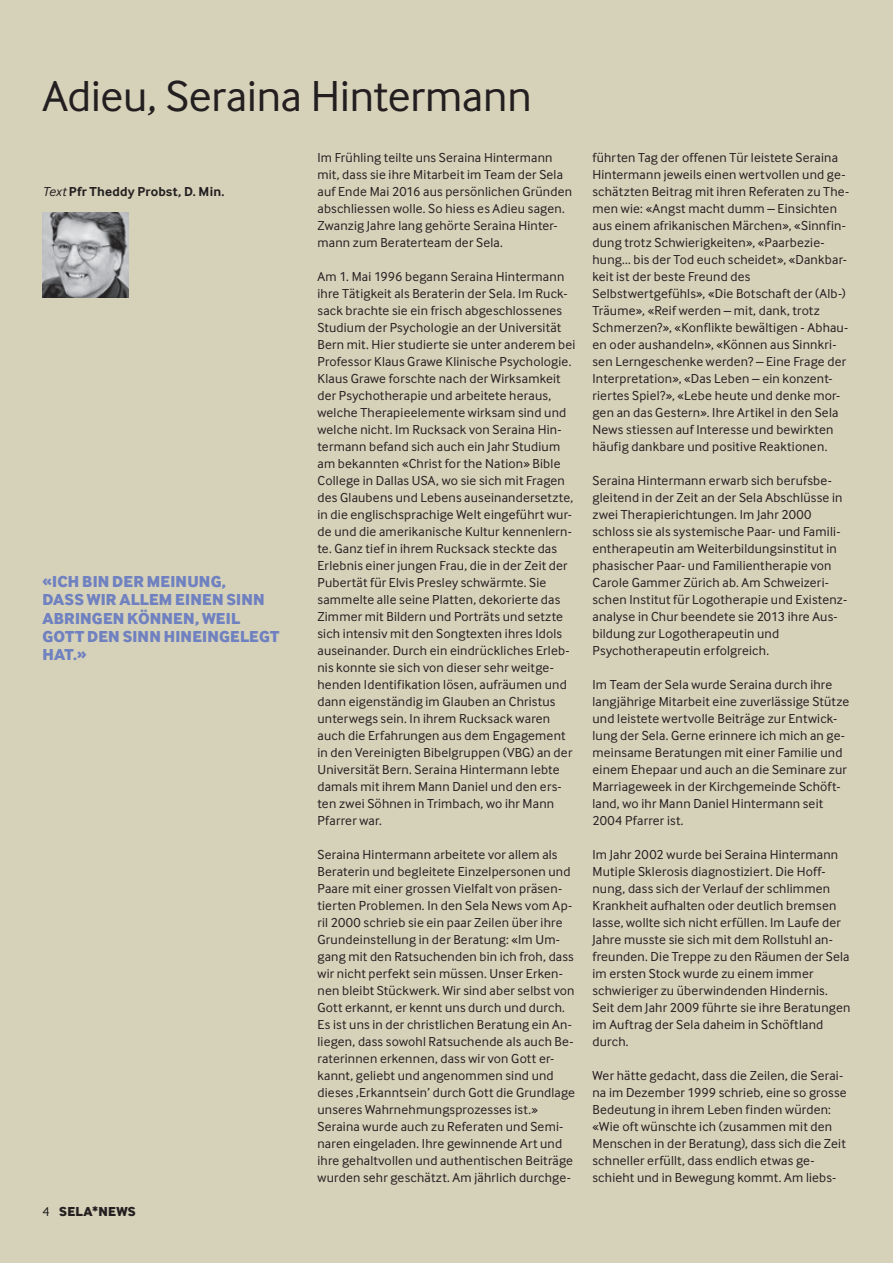
<style>
.page{position:relative;width:893px;height:1263px;background:#d6d1b9}
.page>*{position:absolute;margin:0;border:0;box-sizing:border-box;transform-origin:0 0}
.t1{font:45px "Inter Face Corp";letter-spacing:-.005em;color:#231f20}
.t2{font:16.5px/18.5px "Inter Face Corp X Bold";letter-spacing:.01em;color:#6f81c0}
.t3{font:13.5px/17px "Inter Face Corp";letter-spacing:.015em;color:#231f20}
.t4{font:700 13.5px "Inter Face Corp";letter-spacing:.01em;color:#231f20}
.t5{font:13.5px "Inter Face Corp X Bold";letter-spacing:.025em;color:#231f20}
.s1{font-weight:400;font-style:italic}
.s2{font-family:"Inter Face Corp"}
</style>
<div class="page">
<img style="left:43px;top:213px;width:86px;height:85px">
<h1 class="t1" style="left:43px;top:70px;width:491px">Adieu, Seraina Hintermann</h1>
<p class="t4" style="left:43px;top:183px;width:183px"><span class="s1">Text</span> Pfr Theddy Probst, D. Min.</p>
<p class="t2" style="left:43px;top:572px;width:238px">«ICH BIN DER MEINUNG,<br>DASS WIR ALLEM EINEN SINN<br>ABRINGEN KÖNNEN, WEIL<br>GOTT DEN SINN HINEINGELEGT<br>HAT.»</p>
<p class="t5" style="left:43px;top:1203px;width:95px"><span class="s2">4</span> SELA*NEWS</p>
<p class="t3" style="left:317px;top:149px;width:256px">Im Frühling teilte uns Seraina Hintermann mit, dass sie ihre Mitarbeit im Team der Sela auf Ende Mai 2016 aus persönlichen Gründen abschliessen wolle. So hiess es Adieu sagen.<br>Zwanzig Jahre lang gehörte Seraina Hinter&shy;mann zum Beraterteam der Sela.</p>
<p class="t3" style="left:317px;top:268px;width:259px">Am 1. Mai 1996 begann Seraina Hintermann ihre Tätigkeit als Beraterin der Sela. Im Ruck&shy;sack brachte sie ein frisch abgeschlossenes Studium der Psychologie an der Universität Bern mit. Hier studierte sie unter anderem bei Professor Klaus Grawe Klinische Psychologie.<br>Klaus Grawe forschte nach der Wirksamkeit der Psychotherapie und arbeitete heraus, welche Therapieelemente wirksam sind und welche nicht. Im Rucksack von Seraina Hin&shy;termann befand sich auch ein Jahr Studium am bekannten «Christ for the Nation» Bible College in Dallas USA, wo sie sich mit Fragen des Glaubens und Lebens auseinandersetzte, in die englischsprachige Welt eingeführt wur&shy;de und die amerikanische Kultur kennenlern&shy;te. Ganz tief in ihrem Rucksack steckte das Erlebnis einer jungen Frau, die in der Zeit der Pubertät für Elvis Presley schwärmte. Sie sammelte alle seine Platten, dekorierte das Zimmer mit Bildern und Porträts und setzte sich intensiv mit den Songtexten ihres Idols auseinander. Durch ein eindrückliches Erleb&shy;nis konnte sie sich von dieser sehr weitge&shy;henden Identifikation lösen, aufräumen und dann eigenständig im Glauben an Christus unterwegs sein. In ihrem Rucksack waren auch die Erfahrungen aus dem Engagement in den Vereinigten Bibelgruppen (VBG) an der Universität Bern. Seraina Hintermann lebte damals mit ihrem Mann Daniel und den ers&shy;ten zwei Söhnen in Trimbach, wo ihr Mann Pfarrer war.</p>
<p class="t3" style="left:317px;top:846px;width:259px">Seraina Hintermann arbeitete vor allem als Beraterin und begleitete Einzelpersonen und Paare mit einer grossen Vielfalt von präsen&shy;tierten Problemen. In den Sela News vom Ap&shy;ril 2000 schrieb sie ein paar Zeilen über ihre Grundeinstellung in der Beratung: «Im Um&shy;gang mit den Ratsuchenden bin ich froh, dass wir nicht perfekt sein müssen. Unser Erken&shy;nen bleibt Stückwerk. Wir sind aber selbst von Gott erkannt, er kennt uns durch und durch.<br>Es ist uns in der christlichen Beratung ein An&shy;liegen, dass sowohl Ratsuchende als auch Be&shy;raterinnen erkennen, dass wir von Gott er&shy;kannt, geliebt und angenommen sind und dieses ‚Erkanntsein’ durch Gott die Grundlage unseres Wahrnehmungsprozesses ist.» Seraina wurde auch zu Referaten und Semi&shy;naren eingeladen. Ihre gewinnende Art und ihre gehaltvollen und authentischen Beiträge wurden sehr geschätzt. Am jährlich durchge-</p>
<p class="t3" style="left:592px;top:149px;width:258px">führten Tag der offenen Tür leistete Seraina Hintermann jeweils einen wertvollen und ge&shy;schätzten Beitrag mit ihren Referaten zu The&shy;men wie: «Angst macht dumm – Einsichten aus einem afrikanischen Märchen», «Sinnfin&shy;dung trotz Schwierigkeiten», «Paarbezie&shy;hung... bis der Tod euch scheidet», «Dankbar&shy;keit ist der beste Freund des Selbstwertgefühls», «Die Botschaft der (Alb-)<br>Träume», «Reif werden – mit, dank, trotz Schmerzen?», «Konflikte bewältigen - Abhau&shy;en oder aushandeln», «Können aus Sinnkri&shy;sen Lerngeschenke werden? – Eine Frage der Interpretation», «Das Leben – ein konzent&shy;riertes Spiel?», «Lebe heute und denke mor&shy;gen an das Gestern». Ihre Artikel in den Sela News stiessen auf Interesse und bewirkten häufig dankbare und positive Reaktionen.</p>
<p class="t3" style="left:592px;top:472px;width:256px">Seraina Hintermann erwarb sich berufsbe&shy;gleitend in der Zeit an der Sela Abschlüsse in zwei Therapierichtungen. Im Jahr 2000 schloss sie als systemische Paar- und Famili&shy;entherapeutin am Weiterbildungsinstitut in phasischer Paar- und Familientherapie von Carole Gammer Zürich ab. Am Schweizeri&shy;schen Institut für Logotherapie und Existenz&shy;analyse in Chur beendete sie 2013 ihre Aus&shy;bildung zur Logotherapeutin und Psychotherapeutin erfolgreich.</p>
<p class="t3" style="left:592px;top:676px;width:258px">Im Team der Sela wurde Seraina durch ihre langjährige Mitarbeit eine zuverlässige Stütze und leistete wertvolle Beiträge zur Entwick&shy;lung der Sela. Gerne erinnere ich mich an ge&shy;meinsame Beratungen mit einer Familie und einem Ehepaar und auch an die Seminare zur Marriageweek in der Kirchgemeinde Schöft&shy;land, wo ihr Mann Daniel Hintermann seit 2004 Pfarrer ist.</p>
<p class="t3" style="left:592px;top:846px;width:259px">Im Jahr 2002 wurde bei Seraina Hintermann Mutiple Sklerosis diagnostiziert. Die Hoff&shy;nung, dass sich der Verlauf der schlimmen Krankheit aufhalten oder deutlich bremsen lasse, wollte sich nicht erfüllen. Im Laufe der Jahre musste sie sich mit dem Rollstuhl an&shy;freunden. Die Treppe zu den Räumen der Sela im ersten Stock wurde zu einem immer schwieriger zu überwindenden Hindernis.<br>Seit dem Jahr 2009 führte sie ihre Beratungen im Auftrag der Sela daheim in Schöftland durch.</p>
<p class="t3" style="left:592px;top:1067px;width:256px">Wer hätte gedacht, dass die Zeilen, die Serai&shy;na im Dezember 1999 schrieb, eine so grosse Bedeutung in ihrem Leben finden würden: «Wie oft wünschte ich (zusammen mit den Menschen in der Beratung), dass sich die Zeit schneller erfüllt, dass endlich etwas ge&shy;schieht und in Bewegung kommt. Am liebs-</p>
</div>
